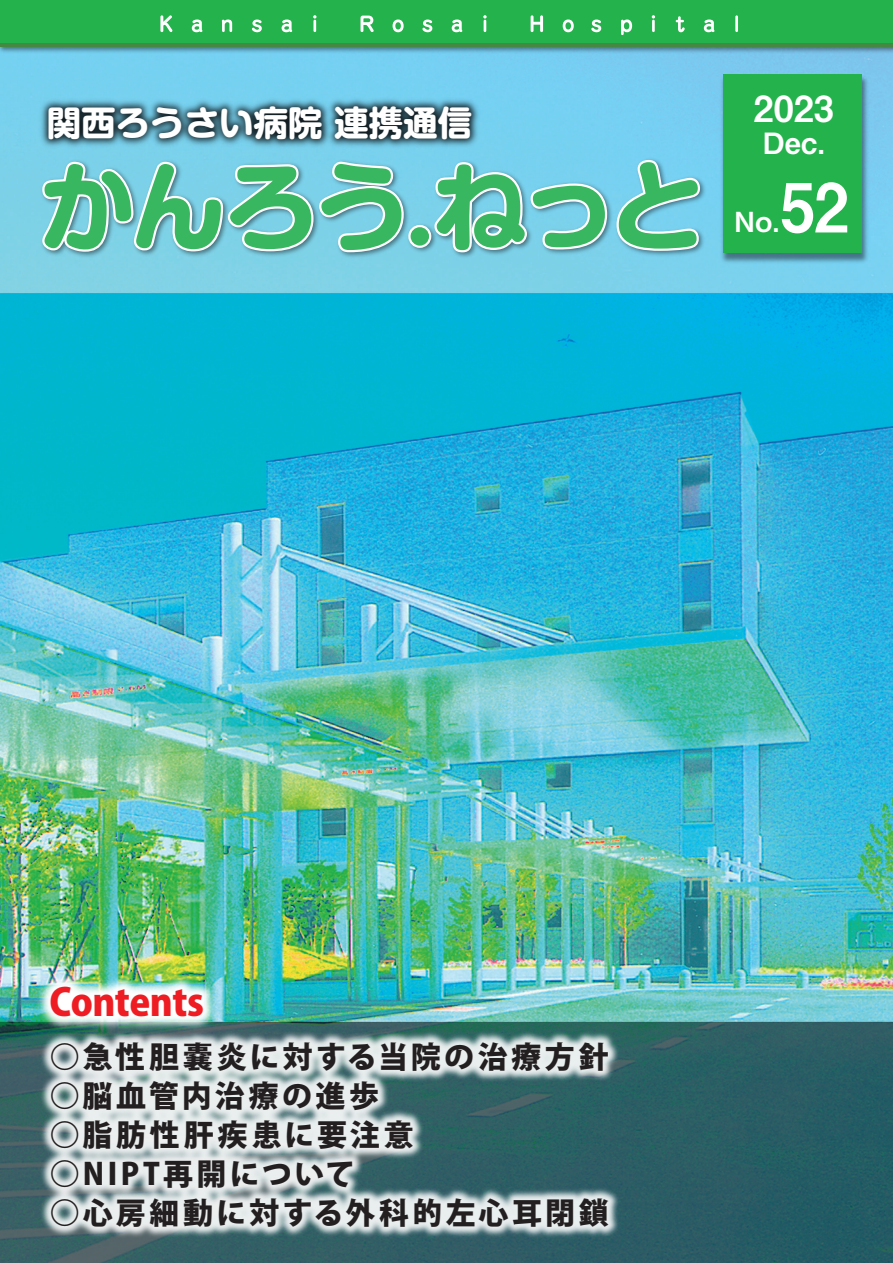
<style>
.page{position:relative;width:893px;height:1263px;background:#fff}
.page>*{position:absolute;margin:0;border:0;box-sizing:border-box;transform-origin:0 0}
.t1{font:700 95.7px "Shin M Go Pro";letter-spacing:-.05em;color:#39b660}
.t2{font:67.65px "Midashi Go Pr 5 MB31";color:#fff;scale:.93 1}
.t3{font:800 37.5px "Koz Go Pro";letter-spacing:-.015em;color:#ee1d23}
.t4{font:36px "Midashi Go Pr 5 MB31";color:#fff}
.t5{font:700 34.5px "Shin M Go Pro";color:#fff}
.t6{font:800 30px "Koz Go Pro";letter-spacing:.11em;color:#231f20}
.t7{font:29.4px "Midashi Go Pr 5 MB31";color:#fff}
.t8{font:27.6px "Midashi Go Pr 5 MB31";color:#fff}
</style>
<div class="page">
<img style="left:0;top:55px;width:893px;height:1208px">
<img style="left:0;top:976px;width:675px;height:287px">
<img style="left:0;top:917px;width:272px;height:176px">
<img style="left:0;top:46px;width:893px;height:9px">
<div style="left:0;top:0;width:893px;height:46px;background:#484"></div>
<div style="left:0;top:0;width:893px;height:43px;background:#23b24b"></div>
<img style="left:33px;top:153px;width:684px;height:120px">
<svg style="left:40px;top:199px;width:366px;height:57px"></svg>
<div style="left:408px;top:225px;width:23px;height:23px;border:4px solid #fff;border-radius:50%"></div>
<svg style="left:431px;top:158px;width:271px;height:97px"></svg>
<img style="left:719px;top:74px;width:151px;height:191px">
<div style="left:723px;top:74px;width:139px;height:179px;background:#23b24b"></div>
<svg style="left:160px;top:15px;width:12px;height:17px"></svg>
<svg style="left:192px;top:19px;width:10px;height:13px"></svg>
<svg style="left:222px;top:19px;width:10px;height:13px"></svg>
<svg style="left:252px;top:20px;width:10px;height:12px"></svg>
<svg style="left:282px;top:19px;width:10px;height:13px"></svg>
<svg style="left:313px;top:15px;width:3px;height:17px"></svg>
<svg style="left:360px;top:16px;width:14px;height:16px"></svg>
<svg style="left:393px;top:19px;width:11px;height:13px"></svg>
<svg style="left:422px;top:20px;width:10px;height:12px"></svg>
<svg style="left:452px;top:19px;width:10px;height:13px"></svg>
<svg style="left:483px;top:15px;width:4px;height:17px"></svg>
<svg style="left:531px;top:15px;width:12px;height:17px"></svg>
<svg style="left:563px;top:19px;width:11px;height:13px"></svg>
<svg style="left:591px;top:20px;width:10px;height:12px"></svg>
<svg style="left:621px;top:19px;width:11px;height:16px"></svg>
<svg style="left:652px;top:15px;width:3px;height:17px"></svg>
<svg style="left:676px;top:16px;width:9px;height:16px"></svg>
<svg style="left:704px;top:19px;width:10px;height:13px"></svg>
<hr style="left:735px;top:15px;width:3px;height:17px;background:#fff">
<img style="left:0;top:48px;width:540px;height:151px">
<p class="t5" style="left:47px;top:95px;width:427px">関西ろうさい病院 連携通信</p>
<h1 class="t1" style="left:40px;top:129px;width:668px">かんろう.ねっと</h1>
<p class="t4" style="left:754px;top:80px;width:82px">2023</p>
<p class="t7" style="left:762px;top:119px;width:64px">Dec.</p>
<h2 class="t2" style="left:780px;top:153px;width:75px">52</h2>
<p class="t8" style="left:734px;top:199px;width:47px">No.</p>
<p class="t3" style="left:50px;top:977px;width:156px">Contents</p>
<p class="t6" style="left:50px;top:1037px;width:561px">○急性胆嚢炎に対する当院の治療方針</p>
<p class="t6" style="left:50px;top:1076px;width:331px">○脳血管内治療の進歩</p>
<p class="t6" style="left:50px;top:1115px;width:365px">○脂肪性肝疾患に要注意</p>
<p class="t6" style="left:50px;top:1154px;width:307px">○NIPT再開について</p>
<p class="t6" style="left:50px;top:1193px;width:561px">○心房細動に対する外科的左心耳閉鎖</p>
</div>
